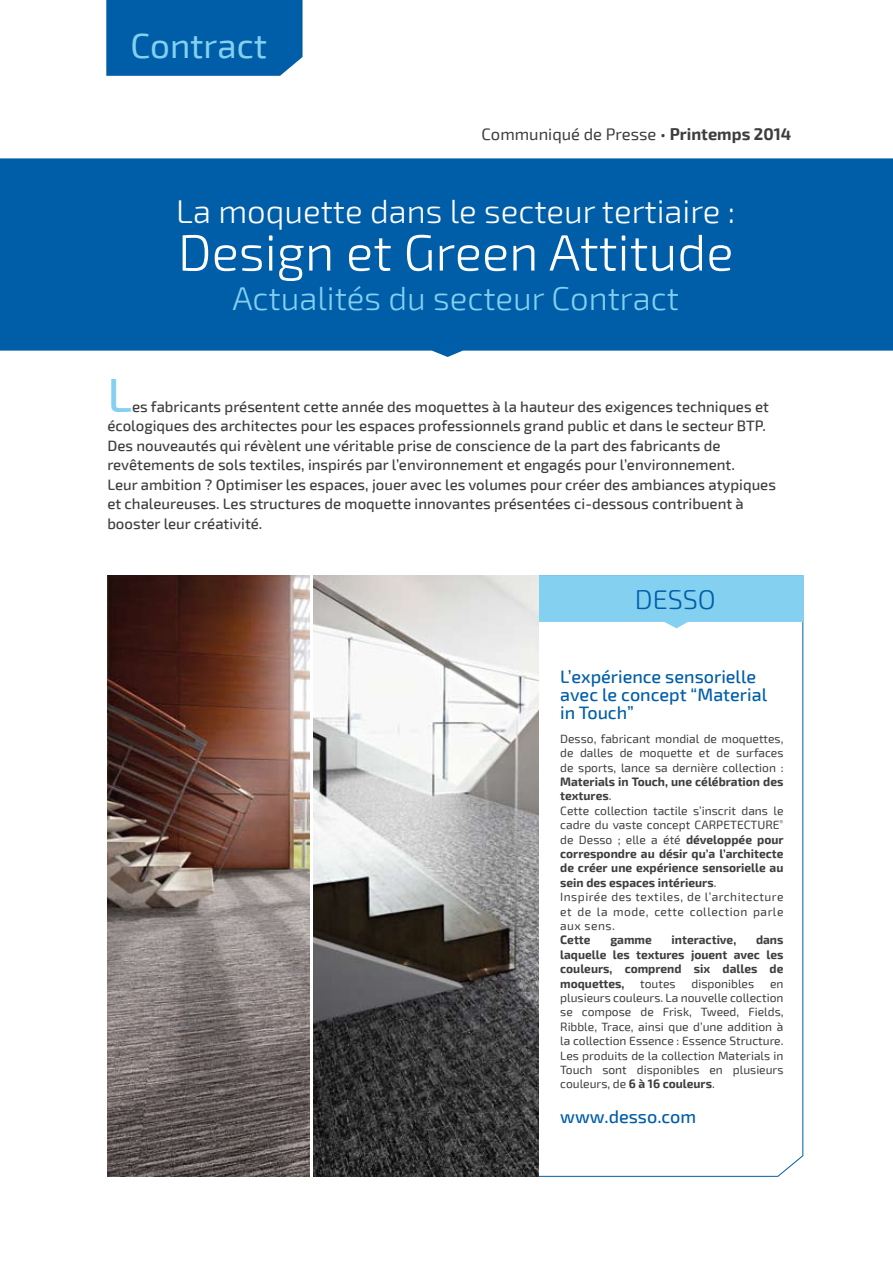
<style>
.page{position:relative;width:893px;height:1263px;background:#fff}
.page>*{position:absolute;margin:0;border:0;box-sizing:border-box;transform-origin:0 0}
.t1{font:300 51px "Exo 2";color:#fff}
.t2{font:500 48px "Exo 2";color:#83d0f0}
.t3{font:34.95px "Exo 2";color:#83d0f0}
.t4{font:300 32.85px "Exo 2";color:#fff}
.t5{font:300 32.85px "Exo 2";color:#83d0f0}
.t6{font:300 27px "Exo 2";color:#005ea8}
.t7{font:500 18px/18px "Exo 2";color:#005ea8}
.t8{font:16.5px "Exo 2";color:#3e3e40}
.t9{font:500 15px/19.5px "Exo 2";color:#3e3e40}
.t10{font:12px/14.4px "Exo 2";color:#3e3e40;text-align:justify}
.t11{font:700 12px/14.4px "Exo 2";color:#3e3e40;text-align:justify}
.s1{font-weight:700}
</style>
<div class="page">
<div style="left:106px;top:0;width:197px;height:76px;background:#005ea8"></div>
<div style="left:0;top:158px;width:893px;height:199px;background:#005ea8"></div>
<svg style="left:539px;top:628px;width:265px;height:549px"></svg>
<svg style="left:539px;top:575px;width:265px;height:53px;background:#90d4f1"></svg>
<img style="left:107px;top:575px;width:202px;height:602px">
<img style="left:314px;top:575px;width:225px;height:602px">
<h3 class="t3" style="left:130px;top:26px;width:138px">Contract</h3>
<h3 class="t8" style="left:482px;top:125px;width:311px">Communiqué de Presse • <span class="s1">Printemps 2014</span></h3>
<h3 class="t4" style="left:176px;top:192px;width:561px">La moquette dans le secteur tertiaire :</h3>
<h1 class="t1" style="left:178px;top:223px;width:557px">Design et Green Attitude</h1>
<h3 class="t5" style="left:232px;top:280px;width:448px">Actualités du secteur Contract</h3>
<h2 class="t2" style="left:107px;top:367px;width:26px">L</h2>
<p class="t9" style="left:107px;top:397px;width:670px;text-indent:25px">es fabricants présentent cette année des moquettes à la hauteur des exigences techniques et écologiques des architectes pour les espaces professionnels grand public et dans le secteur BTP.<br>Des nouveautés qui révèlent une véritable prise de conscience de la part des fabricants de revêtements de sols textiles, inspirés par l’environnement et engagés pour l’environnement.<br>Leur ambition ? Optimiser les espaces, jouer avec les volumes pour créer des ambiances atypiques et chaleureuses. Les structures de moquette innovantes présentées ci-dessous contribuent à booster leur créativité.</p>
<h3 class="t6" style="left:635px;top:584px;width:83px">DESSO</h3>
<h3 class="t7" style="left:560px;top:668px;width:208px">L’expérience sensorielle avec le concept “Material in Touch”</h3>
<p class="t10" style="left:560px;top:731px;width:225px">Desso, fabricant mondial de moquettes, de dalles de moquette et de surfaces de sports, lance sa dernière collection :</p>
<p class="t10" style="left:560px;top:775px;width:225px;text-align:left"><span class="s1">Materials in Touch, une célébration des textures</span>.<br>Cette collection tactile s’inscrit dans le cadre du vaste concept CARPETECTURE<sup>® </sup>de Desso ; elle a été <span class="s1">développée pour correspondre au désir qu’a l’architecte de créer une expérience sensorielle au sein des espaces intérieurs</span>.<br>Inspirée des textiles, de l’architecture et de la mode, cette collection parle aux sens.</p>
<p class="t11" style="left:560px;top:933px;width:32px">Cette</p>
<p class="t11" style="left:610px;top:933px;width:43px">gamme</p>
<p class="t11" style="left:672px;top:933px;width:66px">interactive,</p>
<p class="t11" style="left:560px;top:933px;width:225px;text-indent:196px">dans laquelle les textures jouent avec les couleurs, comprend six dalles de moquettes,</p>
<p class="t10" style="left:640px;top:976px;width:37px">toutes</p>
<p class="t10" style="left:691px;top:976px;width:64px">disponibles</p>
<p class="t10" style="left:560px;top:976px;width:225px;text-indent:210px">en plusieurs couleurs. La nouvelle collection se compose de Frisk, Tweed, Fields, Ribble, Trace, ainsi que d’une addition à la collection Essence : Essence Structure.<br>Les produits de la collection Materials in Touch sont disponibles en plusieurs couleurs, de <span class="s1">6 à 16 couleurs</span>.</p>
<h3 class="t7" style="left:560px;top:1107px;width:137px">www.desso.com</h3>
</div>
